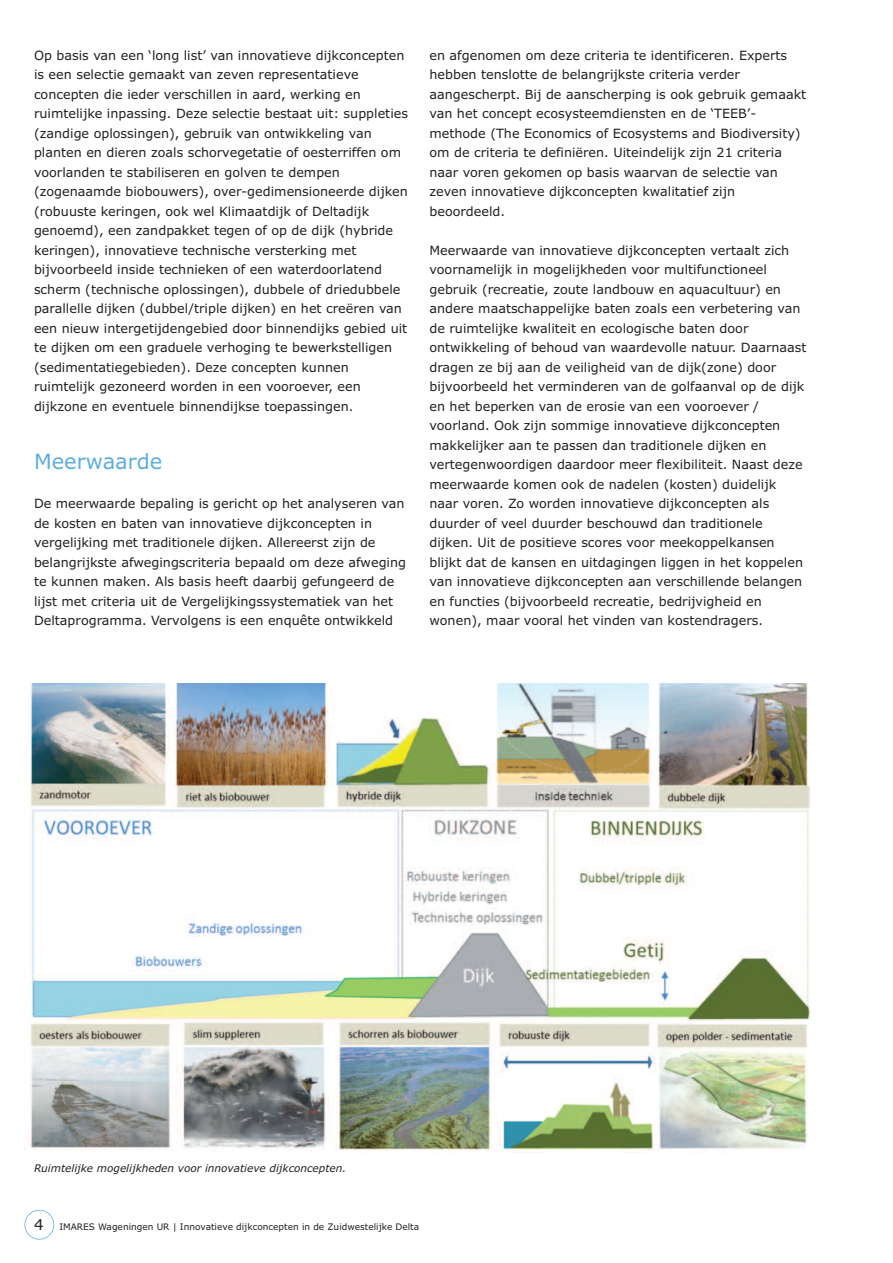
<style>
.page{position:relative;width:893px;height:1263px;background:#fff}
.page>*{position:absolute;margin:0;border:0;box-sizing:border-box;transform-origin:0 0}
.t1{font:21px "Verdana";color:#5daee0}
.t2{font:12.75px/19.5px "Verdana";color:#231f20}
.t3{font:italic 10.5px "Verdana";color:#231f20}
.t4{font:9px "Verdana";color:#231f20}
.s1{font-size:15px}
</style>
<div class="page">
<div style="left:24px;top:1210px;width:30px;height:29px;border:2px solid #5daee0;border-radius:50%"></div>
<img style="left:25px;top:684px;width:786px;height:468px">
<p class="t2" style="left:34px;top:46px;width:376px">Op basis van een ‘long list’ van innovatieve dijkconcepten is een selectie gemaakt van zeven representatieve concepten die ieder verschillen in aard, werking en ruimtelijke inpassing. Deze selectie bestaat uit: suppleties (zandige oplossingen), gebruik van ontwikkeling van planten en dieren zoals schorvegetatie of oesterriffen om voorlanden te stabiliseren en golven te dempen (zogenaamde biobouwers), over-gedimensioneerde dijken (robuuste keringen, ook wel Klimaatdijk of Deltadijk genoemd), een zandpakket tegen of op de dijk (hybride keringen), innovatieve technische versterking met bijvoorbeeld inside technieken of een waterdoorlatend scherm (technische oplossingen), dubbele of driedubbele parallelle dijken (dubbel/triple dijken) en het creëren van een nieuw intergetijdengebied door binnendijks gebied uit te dijken om een graduele verhoging te bewerkstelligen (sedimentatiegebieden). Deze concepten kunnen ruimtelijk gezoneerd worden in een vooroever, een dijkzone en eventuele binnendijkse toepassingen.</p>
<h1 class="t1" style="left:34px;top:450px;width:130px">Meerwaarde</h1>
<p class="t2" style="left:34px;top:494px;width:374px">De meerwaarde bepaling is gericht op het analyseren van de kosten en baten van innovatieve dijkconcepten in vergelijking met traditionele dijken. Allereerst zijn de belangrijkste afwegingscriteria bepaald om deze afweging te kunnen maken. Als basis heeft daarbij gefungeerd de lijst met criteria uit de Vergelijkingssystematiek van het Deltaprogramma. Vervolgens is een enquête ontwikkeld</p>
<p class="t2" style="left:429px;top:46px;width:378px">en afgenomen om deze criteria te identificeren. Experts hebben tenslotte de belangrijkste criteria verder aangescherpt. Bij de aanscherping is ook gebruik gemaakt van het concept ecosysteemdiensten en de ‘TEEB’- methode (The Economics of Ecosystems and Biodiversity) om de criteria te definiëren. Uiteindelijk zijn 21 criteria naar voren gekomen op basis waarvan de selectie van zeven innovatieve dijkconcepten kwalitatief zijn beoordeeld.</p>
<p class="t2" style="left:429px;top:241px;width:379px">Meerwaarde van innovatieve dijkconcepten vertaalt zich voornamelijk in mogelijkheden voor multifunctioneel gebruik (recreatie, zoute landbouw en aquacultuur) en andere maatschappelijke baten zoals een verbetering van de ruimtelijke kwaliteit en ecologische baten door ontwikkeling of behoud van waardevolle natuur. Daarnaast dragen ze bij aan de veiligheid van de dijk(zone) door bijvoorbeeld het verminderen van de golfaanval op de dijk en het beperken van de erosie van een vooroever / voorland. Ook zijn sommige innovatieve dijkconcepten makkelijker aan te passen dan traditionele dijken en vertegenwoordigen daardoor meer flexibiliteit. Naast deze meerwaarde komen ook de nadelen (kosten) duidelijk naar voren. Zo worden innovatieve dijkconcepten als duurder of veel duurder beschouwd dan traditionele dijken. Uit de positieve scores voor meekoppelkansen blijkt dat de kansen en uitdagingen liggen in het koppelen van innovatieve dijkconcepten aan verschillende belangen en functies (bijvoorbeeld recreatie, bedrijvigheid en wonen), maar vooral het vinden van kostendragers.</p>
<p class="t3" style="left:34px;top:1162px;width:314px">Ruimtelijke mogelijkheden voor innovatieve dijkconcepten.</p>
<p class="t4" style="left:34px;top:1221px;width:387px"><span class="s1">4</span> IMARES Wageningen UR | Innovatieve dijkconcepten in de Zuidwestelijke Delta</p>
</div>
